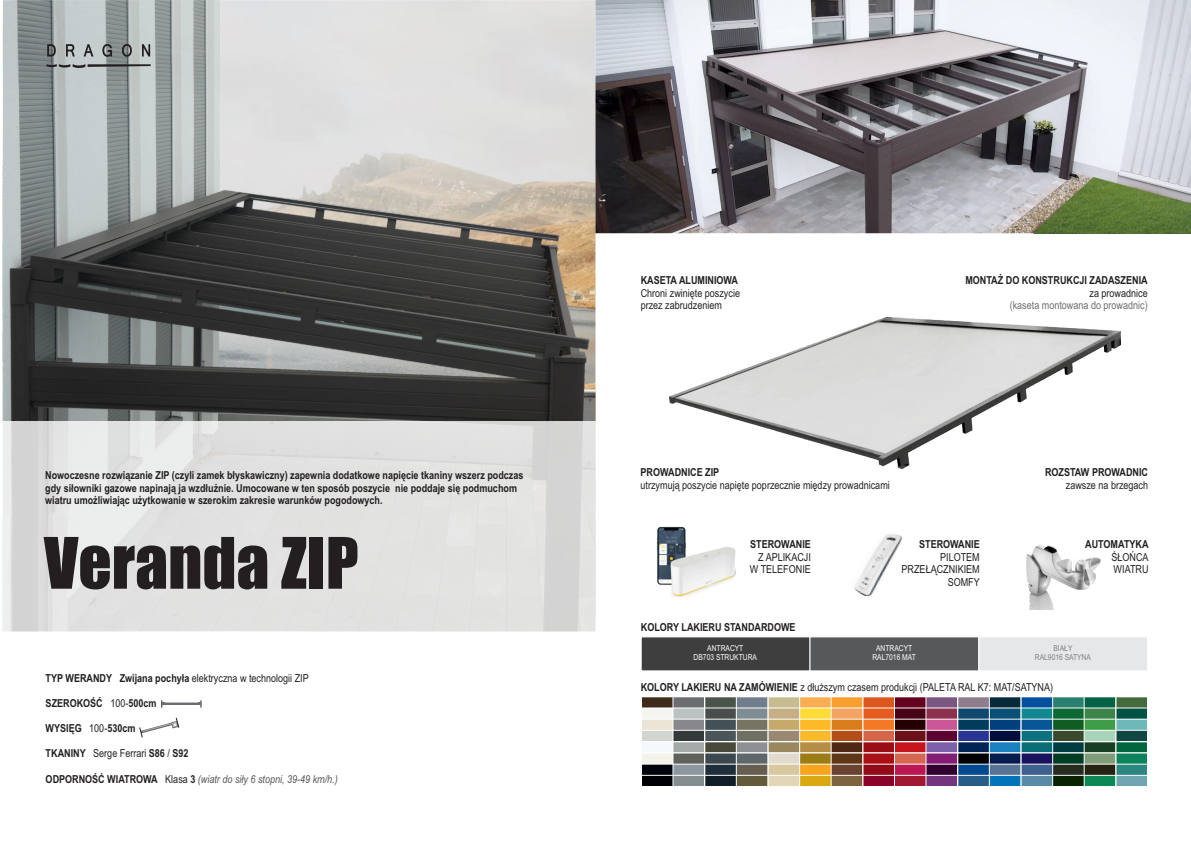
<style>
.page{position:relative;width:1191px;height:842px;background:#fff}
.page>*{position:absolute;margin:0;border:0;box-sizing:border-box;transform-origin:0 0}
.t1{font:65.4px "Impact";color:#231f20}
.t2{font:700 11px/12.6px "Arial Narrow";color:#231f20}
.t3{font:11px/12.5px "Arial Narrow";color:#231f20}
.t4{font:italic 11px "Arial Narrow";color:#57585a}
.t5{font:11px "Arial Narrow";color:#6c6d70}
.t6{font:8.2px/9.3px "Arial Narrow";color:#fff;text-align:center}
.t7{font:8.2px/9.3px "Arial Narrow";color:#808285;text-align:center}
.s1{font-weight:700}
.s2{font-weight:400}
.s3{font-weight:700;font-style:normal;color:#231f20}
.s4{font-style:normal;color:#231f20}
</style>
<div class="page">
<img style="left:2px;top:0;width:593px;height:421px">
<div style="left:1px;top:421px;width:596px;height:210px;background:#fff;opacity:.8"></div>
<svg style="left:47px;top:44px;width:103px;height:13px"></svg>
<svg style="left:47px;top:64px;width:104px;height:4px"></svg>
<hr style="left:163px;top:702px;width:37px;height:2px;background:#bcbdc0">
<hr style="left:163px;top:703px;width:37px;height:1px;background:#6c6d70">
<svg style="left:161px;top:700px;width:4px;height:8px"></svg>
<svg style="left:198px;top:700px;width:4px;height:8px"></svg>
<svg style="left:139px;top:717px;width:40px;height:21px"></svg>
<img style="left:595px;top:0;width:596px;height:233px">
<img style="left:1032px;top:178px;width:159px;height:55px">
<img style="left:669px;top:317px;width:451px;height:152px">
<svg style="left:641px;top:637px;width:506px;height:34px;background:#838385"></svg>
<img style="left:642px;top:697px;width:505px;height:89px">
<img style="left:1026px;top:545px;width:75px;height:64px">
<img style="left:656px;top:526px;width:80px;height:71px">
<img style="left:854px;top:534px;width:49px;height:62px">
<p class="t2" style="left:45px;top:470px;width:480px">Nowoczesne rozwiązanie ZIP (czyli zamek błyskawiczny) zapewnia dodatkowe napięcie tkaniny wszerz podczas gdy siłowniki gazowe napinają ja wzdłużnie. Umocowane w ten sposób poszycie nie poddaje się podmuchom wiatru umożliwiając użytkowanie w szerokim zakresie warunków pogodowych.</p>
<h1 class="t1" style="left:44px;top:537px;width:316px">Veranda ZIP</h1>
<p class="t3" style="left:46px;top:673px;width:265px"><span class="s1">TYP WERANDY Zwijana pochyła</span> elektryczna w technologii ZIP</p>
<p class="t2" style="left:46px;top:698px;width:112px">SZEROKOŚĆ <span class="s2">100-</span>500cm</p>
<p class="t2" style="left:46px;top:723px;width:91px">WYSIĘG <span class="s2">100-</span>530cm</p>
<p class="t2" style="left:46px;top:748px;width:144px">TKANINY <span class="s2">Serge Ferrari</span> S86 <span class="s2">/</span> S92</p>
<p class="t4" style="left:46px;top:775px;width:294px"><span class="s3">ODPORNOŚĆ WIATROWA</span> <span class="s4">Klasa</span> <span class="s3">3</span> (wiatr do siły 6 stopni, 39-49 km/h.)</p>
<p class="t2" style="left:641px;top:275px;width:99px">KASETA ALUMINIOWA</p>
<p class="t3" style="left:641px;top:287px;width:101px">Chroni zwinięte poszycie przez zabrudzeniem</p>
<p class="t2" style="left:965px;top:275px;width:184px">MONTAŻ DO KONSTRUKCJI ZADASZENIA</p>
<p class="t3" style="left:1089px;top:288px;width:60px">za prowadnice</p>
<p class="t5" style="left:1009px;top:301px;width:139px">(kaseta montowana do prowadnic)</p>
<p class="t2" style="left:640px;top:467px;width:80px">PROWADNICE ZIP</p>
<p class="t3" style="left:640px;top:479px;width:251px">utrzymują poszycie napięte poprzecznie między prowadnicami</p>
<p class="t2" style="left:750px;top:539px;width:62px">STEROWANIE</p>
<p class="t3" style="left:750px;top:552px;width:62px;text-align:right">Z APLIKACJI<br>W TELEFONIE</p>
<p class="t2" style="left:641px;top:622px;width:156px">KOLORY LAKIERU STANDARDOWE</p>
<p class="t2" style="left:919px;top:539px;width:62px">STEROWANIE</p>
<p class="t3" style="left:901px;top:552px;width:80px;text-align:right">PILOTEM<br>PRZEŁĄCZNIKIEM<br>SOMFY</p>
<p class="t2" style="left:1045px;top:467px;width:105px">ROZSTAW PROWADNIC</p>
<p class="t3" style="left:1065px;top:479px;width:84px">zawsze na brzegach</p>
<p class="t2" style="left:1085px;top:539px;width:65px">AUTOMATYKA</p>
<p class="t3" style="left:1111px;top:552px;width:39px">ŚŁOŃCA<br>WIATRU</p>
<p class="t6" style="left:693px;top:644px;width:65px">ANTRACYT<br>DB703 STRUKTURA</p>
<p class="t6" style="left:872px;top:644px;width:45px">ANTRACYT<br>RAL7016 MAT</p>
<p class="t7" style="left:1035px;top:644px;width:58px">BIAŁY<br>RAL9016 SATYNA</p>
<p class="t3" style="left:641px;top:682px;width:414px"><span class="s1">KOLORY LAKIERU NA ZAMÓWIENIE</span> z dłuższym czasem produkcji (PALETA RAL K7: MAT/SATYNA)</p>
</div>
